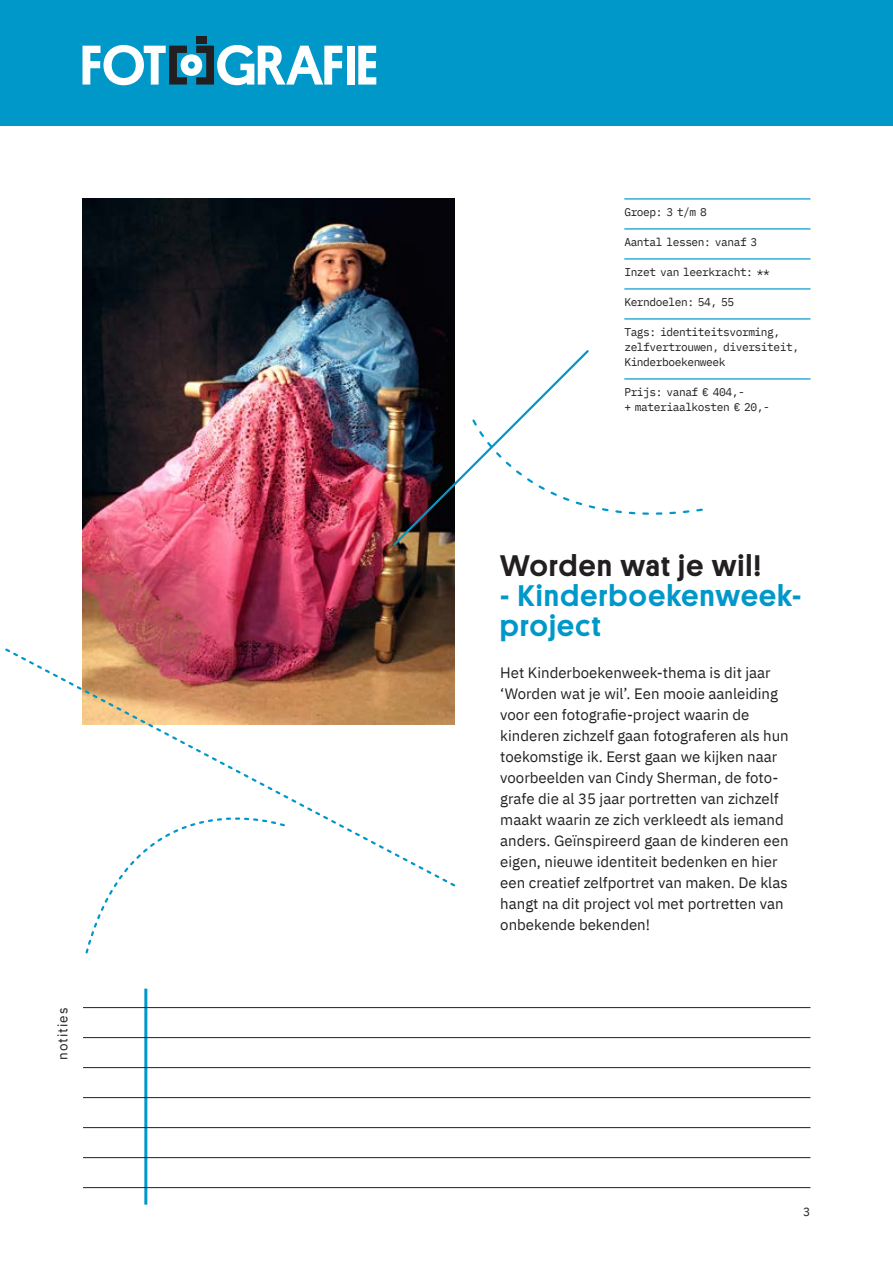
<style>
.page{position:relative;width:893px;height:1263px;background:#fff}
.page>*{position:absolute;margin:0;border:0;box-sizing:border-box;transform-origin:0 0}
.t1{font:500 30px/30px "Platform";letter-spacing:.05em;color:#0098c9}
.t2{font:500 30px "Platform";letter-spacing:.05em;color:#231f20}
.t3{font:15px/21px "IBM Plex Sans";color:#231f20}
.t4{font:13.5px "IBM Plex Sans";letter-spacing:.07em;color:#231f20}
.t5{font:12px "IBM Plex Sans";color:#231f20}
.t6{font:11.25px/15px "IBM Plex Mono";letter-spacing:-.04em;color:#231f20}
</style>
<div class="page">
<div style="left:0;top:0;width:893px;height:126px;background:#0098c9"></div>
<hr style="left:144px;top:988px;width:3px;height:216px;background:#0098c9">
<hr style="left:83px;top:1157px;width:727px;height:1px;background:#231f20">
<hr style="left:83px;top:1037px;width:727px;height:1px;background:#231f20">
<hr style="left:83px;top:1097px;width:727px;height:1px;background:#231f20">
<hr style="left:83px;top:1187px;width:727px;height:1px;background:#231f20">
<hr style="left:83px;top:1067px;width:727px;height:1px;background:#231f20">
<hr style="left:83px;top:1127px;width:727px;height:1px;background:#231f20">
<hr style="left:83px;top:1007px;width:727px;height:1px;background:#231f20">
<div style="left:196px;top:36px;width:10px;height:8px;background:#231f20"></div>
<svg style="left:82px;top:45px;width:260px;height:40px"></svg>
<div style="left:347px;top:46px;width:7px;height:39px;background:#fff"></div>
<svg style="left:358px;top:46px;width:18px;height:39px"></svg>
<hr style="left:624px;top:198px;width:186px;height:2px;background:#0098c9">
<hr style="left:624px;top:228px;width:186px;height:2px;background:#0098c9">
<hr style="left:624px;top:258px;width:186px;height:2px;background:#0098c9">
<hr style="left:624px;top:288px;width:186px;height:2px;background:#0098c9">
<hr style="left:624px;top:318px;width:186px;height:2px;background:#0098c9">
<hr style="left:624px;top:378px;width:186px;height:2px;background:#0098c9">
<img style="left:82px;top:198px;width:373px;height:449px">
<svg style="left:391px;top:348px;width:313px;height:200px"></svg>
<svg style="left:5px;top:647px;width:451px;height:240px"></svg>
<svg style="left:84px;top:773px;width:201px;height:181px"></svg>
<p class="t4" style="left:52px;top:1060px;width:54px;rotate:-90deg">notities</p>
<p class="t6" style="left:624px;top:204px;width:84px">Groep: 3 t/m 8</p>
<p class="t6" style="left:624px;top:234px;width:134px">Aantal lessen: vanaf 3</p>
<p class="t6" style="left:624px;top:264px;width:147px">Inzet van leerkracht: **</p>
<p class="t6" style="left:624px;top:294px;width:111px">Kerndoelen: 54, 55</p>
<p class="t6" style="left:624px;top:324px;width:176px">Tags: identiteitsvorming, zelfvertrouwen, diversiteit,<br>Kinderboekenweek</p>
<p class="t6" style="left:624px;top:384px;width:147px">Prijs: vanaf € 404,-<br>+ materiaalkosten € 20,-</p>
<h1 class="t2" style="left:500px;top:544px;width:262px">Worden wat je wil!</h1>
<h1 class="t1" style="left:500px;top:579px;width:303px">- Kinderboekenweek&shy;project</h1>
<p class="t3" style="left:500px;top:661px;width:290px">Het Kinderboekenweek-thema is dit jaar ‘Worden wat je wil’. Een mooie aanleiding voor een fotografie-project waarin de kinderen zichzelf gaan fotograferen als hun toekomstige ik. Eerst gaan we kijken naar voorbeelden van Cindy Sherman, de foto&shy;grafe die al 35 jaar portretten van zichzelf maakt waarin ze zich verkleedt als iemand anders. Geïnspireerd gaan de kinderen een eigen, nieuwe identiteit bedenken en hier een creatief zelfportret van maken. De klas hangt na dit project vol met portretten van onbekende bekenden!</p>
<p class="t5" style="left:803px;top:1202px;width:9px">3</p>
</div>
